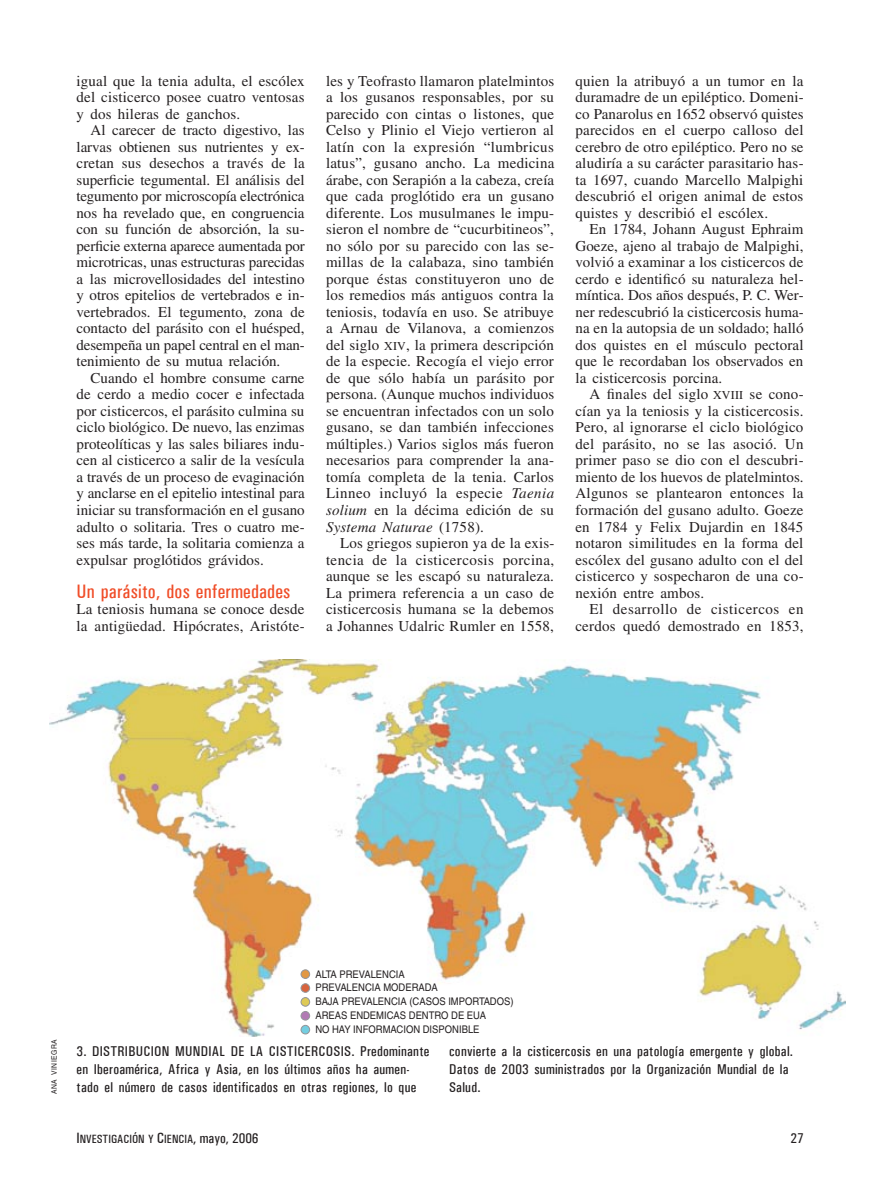
<style>
.page{position:relative;width:893px;height:1191px;background:#fff}
.page>*{position:absolute;margin:0;border:0;box-sizing:border-box;transform-origin:0 0}
.t1{font:500 condensed 19.5px "Univers";letter-spacing:.01em;color:#f04e29}
.t2{font:15px/16.5px "Times";letter-spacing:.01em;color:#231f20;text-align:justify}
.t3{font:500 condensed 14.25px/18px "Univers";letter-spacing:.02em;color:#231f20}
.t4{font:500 condensed 12px "Univers";color:#231f20}
.t5{font:10.5px/14px "Helvetica";color:#231f20;scale:.9 1}
.t6{font:7.5px "Helvetica";letter-spacing:.09em;color:#231f20;scale:.9 1}
.s1{font-size:12px}
.s2{font-style:italic}
.s3{font-size:15px}
.s4{font-size:14.25px}
</style>
<div class="page">
<img style="left:50px;top:659px;width:795px;height:377px">
<div style="left:301px;top:969px;width:9px;height:9px;background:#e29842;border-radius:50%"></div>
<div style="left:301px;top:969px;width:9px;height:9px;border:1px solid #939598;border-radius:50%"></div>
<div style="left:301px;top:983px;width:9px;height:9px;background:#d8633d;border-radius:50%"></div>
<div style="left:301px;top:983px;width:9px;height:9px;border:1px solid #939598;border-radius:50%"></div>
<div style="left:301px;top:997px;width:9px;height:9px;background:#deca55;border-radius:50%"></div>
<div style="left:301px;top:997px;width:9px;height:9px;border:1px solid #939598;border-radius:50%"></div>
<div style="left:301px;top:1011px;width:9px;height:9px;background:#b27ab4;border-radius:50%"></div>
<div style="left:301px;top:1011px;width:9px;height:9px;border:1px solid #939598;border-radius:50%"></div>
<div style="left:301px;top:1025px;width:9px;height:9px;background:#73cee1;border-radius:50%"></div>
<div style="left:301px;top:1025px;width:9px;height:9px;border:1px solid #939598;border-radius:50%"></div>
<p class="t2" style="left:77px;top:72px;width:230px">igual que la tenia adulta, el escólex del cisticerco posee cuatro ventosas y dos hileras de ganchos.</p>
<p class="t2" style="left:77px;top:122px;width:230px;text-indent:14px">Al carecer de tracto digestivo, las larvas obtienen sus nutrientes y ex&shy;cretan sus desechos a través de la superficie tegumental. El análisis del tegumento por microscopía electrónica nos ha revelado que, en congruencia con su función de absorción, la su&shy;perficie externa aparece aumentada por microtricas, unas estructuras parecidas a las microvellosidades del intestino y otros epitelios de vertebrados e in&shy;vertebrados. El tegumento, zona de contacto del parásito con el huésped, desempeña un papel central en el man&shy;tenimiento de su mutua relación.</p>
<p class="t2" style="left:77px;top:369px;width:230px;text-indent:14px">Cuando el hombre consume carne de cerdo a medio cocer e infectada por cisticercos, el parásito culmina su ciclo biológico. De nuevo, las enzimas proteolíticas y las sales biliares indu&shy;cen al cisticerco a salir de la vesícula a través de un proceso de evaginación y anclarse en el epitelio intestinal para iniciar su transformación en el gusano adulto o solitaria. Tres o cuatro me&shy;ses más tarde, la solitaria comienza a expulsar proglótidos grávidos.</p>
<h1 class="t1" style="left:77px;top:579px;width:215px">Un parásito, dos enfermedades</h1>
<p class="t2" style="left:77px;top:600px;width:230px">La teniosis humana se conoce desde la antigüedad. Hipócrates, Aristóte-</p>
<p class="t2" style="left:326px;top:72px;width:230px">les y Teofrasto llamaron platelmintos a los gusanos responsables, por su parecido con cintas o listones, que Celso y Plinio el Viejo vertieron al latín con la expresión “lumbricus latus”, gusano ancho. La medicina árabe, con Serapión a la cabeza, creía que cada proglótido era un gusano diferente. Los musulmanes le impu&shy;sieron el nombre de “cucurbitineos”, no sólo por su parecido con las se&shy;millas de la calabaza, sino también porque éstas constituyeron uno de los remedios más antiguos contra la teniosis, todavía en uso. Se atribuye a Arnau de Vilanova, a comienzos del siglo <span class="s1">XIV</span>, la primera descripción de la especie. Recogía el viejo error de que sólo había un parásito por persona. (Aunque muchos individuos se encuentran infectados con un solo gusano, se dan también infecciones múltiples.) Varios siglos más fueron necesarios para comprender la ana&shy;tomía completa de la tenia. Carlos Linneo incluyó la especie <span class="s2">Taenia solium</span> en la décima edición de su <span class="s2">Systema Naturae</span> (1758).</p>
<p class="t2" style="left:326px;top:534px;width:230px;text-indent:14px">Los griegos supieron ya de la exis&shy;tencia de la cisticercosis porcina, aunque se les escapó su naturaleza.<br>La primera referencia a un caso de cisticercosis humana se la debemos a Johannes Udalric Rumler en 1558,</p>
<p class="t2" style="left:575px;top:72px;width:230px">quien la atribuyó a un tumor en la duramadre de un epiléptico. Domeni&shy;co Panarolus en 1652 observó quistes parecidos en el cuerpo calloso del cerebro de otro epiléptico. Pero no se aludiría a su carácter parasitario has&shy;ta 1697, cuando Marcello Malpighi descubrió el origen animal de estos quistes y describió el escólex.</p>
<p class="t2" style="left:575px;top:221px;width:230px;text-indent:14px">En 1784, Johann August Ephraim Goeze, ajeno al trabajo de Malpighi, volvió a examinar a los cisticercos de cerdo e identificó su naturaleza hel&shy;míntica. Dos años después, P. C. Wer&shy;ner redescubrió la cisticercosis huma&shy;na en la autopsia de un soldado; halló dos quistes en el músculo pectoral que le recordaban los observados en la cisticercosis porcina.</p>
<p class="t2" style="left:575px;top:386px;width:230px;text-indent:14px">A finales del siglo <span class="s1">XVIII</span> se cono&shy;cían ya la teniosis y la cisticercosis.<br>Pero, al ignorarse el ciclo biológico del parásito, no se las asoció. Un primer paso se dio con el descubri&shy;miento de los huevos de platelmintos.<br>Algunos se plantearon entonces la formación del gusano adulto. Goeze en 1784 y Felix Dujardin en 1845 notaron similitudes en la forma del escólex del gusano adulto con el del cisticerco y sospecharon de una co&shy;nexión entre ambos.</p>
<p class="t2" style="left:575px;top:600px;width:230px;text-align:right">El desarrollo de cisticercos en cerdos quedó demostrado en 1853,</p>
<p class="t6" style="left:50px;top:1094px;width:63px;rotate:-90deg">ANA VINIEGRA</p>
<p class="t5" style="left:315px;top:966px;width:222px">ALTA PREVALENCIA<br>PREVALENCIA MODERADA<br>BAJA PREVALENCIA (CASOS IMPORTADOS)<br>AREAS ENDEMICAS DENTRO DE EUA<br>NO HAY INFORMACION DISPONIBLE</p>
<p class="t3" style="left:77px;top:1042px;width:354px">3. DISTRIBUCION MUNDIAL DE LA CISTICERCOSIS. Predominante en Iberoamérica, Africa y Asia, en los últimos años ha aumen&shy;tado el número de casos identificados en otras regiones, lo que</p>
<p class="t3" style="left:449px;top:1042px;width:345px">convierte a la cisticercosis en una patología emergente y global.<br>Datos de 2003 suministrados por la Organización Mundial de la</p>
<p class="t3" style="left:449px;top:1078px;width:33px">Salud.</p>
<p class="t4" style="left:77px;top:1131px;width:183px"><span class="s3">I</span>NVESTIGACIÓN Y <span class="s3">C</span>IENCIA<span class="s3">,</span> <span class="s4">mayo, 2006</span></p>
<p class="t3" style="left:790px;top:1128px;width:15px">27</p>
</div>
